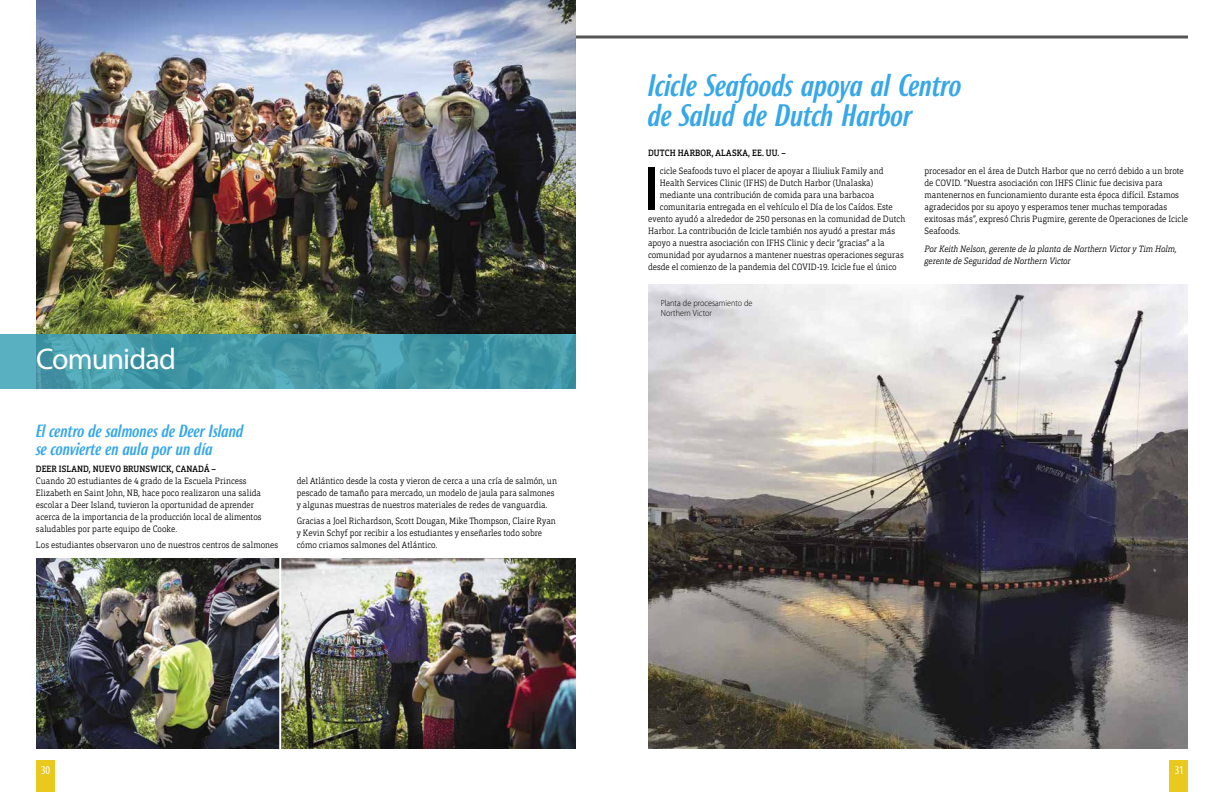
<style>
.page{position:relative;width:1224px;height:792px;background:#fff}
.page>*{position:absolute;margin:0;border:0;box-sizing:border-box;transform-origin:0 0}
.t1{font:600 62.4px "Myriad Pro";color:#000;scale:.9 1}
.t2{font:italic 500 30px/30px "Roxy";letter-spacing:-.015em;color:#36a7e9}
.t3{font:30px "Myriad Pro";letter-spacing:-.03em;color:#fff}
.t4{font:italic 500 17px/18px "Roxy";letter-spacing:-.01em;color:#36a7e9}
.t5{font:condensed 12px "Myriad Pro";color:#fff}
.t6{font:300 9px/12px "Orgon Slab";letter-spacing:.005em;color:#000;scale:.9 1}
.t7{font:italic 300 9px/12px "Orgon Slab";letter-spacing:-.005em;color:#000;scale:.9 1}
.t8{font:500 9px "Orgon Slab";letter-spacing:.015em;color:#000;scale:.9 1}
.t9{font:300 9px/10px "Myriad Pro";color:#000;scale:.9 1}
</style>
<div class="page">
<img style="left:36px;top:0;width:540px;height:334px">
<img style="left:648px;top:284px;width:540px;height:465px">
<svg style="left:0;top:334px;width:576px;height:54px;background:#469ba9"></svg>
<img style="left:36px;top:558px;width:540px;height:191px">
<div style="left:1169px;top:761px;width:19px;height:31px;background:#e9c91e"></div>
<div style="left:36px;top:761px;width:19px;height:31px;background:#e9c91e"></div>
<hr style="left:576px;top:38px;width:612px;height:1px;background:#000">
<hr style="left:576px;top:36px;width:612px;height:1px;background:#000">
<hr style="left:279px;top:552px;width:2px;height:204px;background:#fff">
<h2 class="t2" style="left:648px;top:70px;width:315px">Icicle Seafoods apoya al Centro de Salud de Dutch Harbor</h2>
<p class="t8" style="left:648px;top:147px;width:155px">DUTCH HARBOR, ALASKA, EE. UU. –</p>
<h1 class="t1" style="left:644px;top:149px;width:18px">I</h1>
<p class="t6" style="left:660px;top:165px;width:250px">cicle Seafoods tuvo el placer de apoyar a Iliuliuk Family and</p>
<p class="t6" style="left:924px;top:165px;width:294px">procesador en el área de Dutch Harbor que no cerró debido a un brote de COVID. “Nuestra asociación con IHFS Clinic fue decisiva para mantenernos en funcionamiento durante esta época difícil. Estamos agradecidos por su apoyo y esperamos tener muchas temporadas exitosas más”, expresó Chris Pugmire, gerente de Operaciones de Icicle Seafoods.</p>
<p class="t7" style="left:924px;top:242px;width:282px">Por Keith Nelson, gerente de la planta de Northern Victor y Tim Holm, gerente de Seguridad de Northern Victor</p>
<p class="t6" style="left:660px;top:177px;width:239px">Health Services Clinic (IFHS) de Dutch Harbor (Unalaska)</p>
<p class="t6" style="left:660px;top:189px;width:240px">mediante una contribución de comida para una barbacoa</p>
<p class="t6" style="left:660px;top:201px;width:260px">comunitaria entregada en el vehículo el Día de los Caídos. Este</p>
<p class="t6" style="left:648px;top:213px;width:288px">evento ayudó a alrededor de 250 personas en la comunidad de Dutch</p>
<p class="t6" style="left:648px;top:225px;width:276px">Harbor. La contribución de Icicle también nos ayudó a prestar más</p>
<p class="t6" style="left:648px;top:237px;width:265px">apoyo a nuestra asociación con IFHS Clinic y decir “gracias” a la</p>
<p class="t6" style="left:648px;top:249px;width:286px">comunidad por ayudarnos a mantener nuestras operaciones seguras</p>
<p class="t6" style="left:648px;top:261px;width:278px">desde el comienzo de la pandemia del COVID-19. Icicle fue el único</p>
<h2 class="t3" style="left:36px;top:340px;width:141px">Comunidad</h2>
<h3 class="t4" style="left:36px;top:422px;width:209px">El centro de salmones de Deer Island se convierte en aula por un día</h3>
<p class="t8" style="left:36px;top:463px;width:202px">DEER ISLAND, NUEVO BRUNSWICK, CANADÁ –</p>
<p class="t6" style="left:36px;top:475px;width:252px">Cuando 20 estudiantes de 4 grado de la Escuela Princess Elizabeth en Saint John, NB, hace poco realizaron una salida escolar a Deer Island, tuvieron la oportunidad de aprender acerca de la importancia de la producción local de alimentos saludables por parte equipo de Cooke.</p>
<p class="t6" style="left:36px;top:539px;width:271px">Los estudiantes observaron uno de nuestros centros de salmones</p>
<p class="t6" style="left:297px;top:475px;width:291px">del Atlántico desde la costa y vieron de cerca a una cría de salmón, un pescado de tamaño para mercado, un modelo de jaula para salmones y algunas muestras de nuestros materiales de redes de vanguardia.</p>
<p class="t6" style="left:297px;top:514px;width:290px">Gracias a Joel Richardson, Scott Dougan, Mike Thompson, Claire Ryan y Kevin Schyf por recibir a los estudiantes y enseñarles todo sobre cómo criamos salmones del Atlántico.</p>
<p class="t9" style="left:661px;top:297px;width:103px">Planta de procesamiento de<br>Northern Victor</p>
<h3 class="t5" style="left:41px;top:763px;width:11px">30</h3>
<h3 class="t5" style="left:1175px;top:763px;width:10px">31</h3>
</div>
